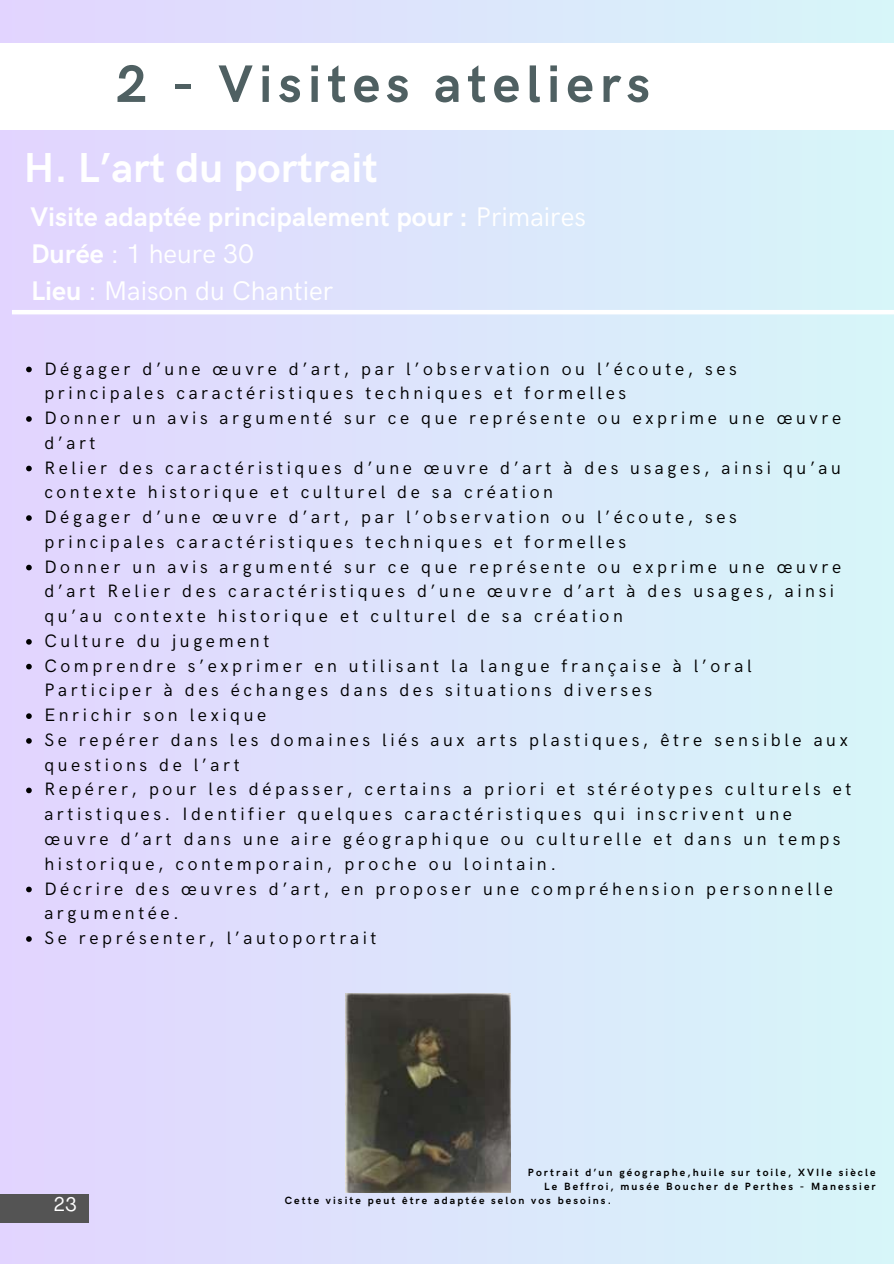
<style>
.page{position:relative;width:894px;height:1264px;background:#fff}
.page>*{position:absolute;margin:0;border:0;box-sizing:border-box;transform-origin:0 0}
.t1{font:700 52.8px "HK Grotesk";letter-spacing:.11em;color:#4f6062}
.t2{font:700 42px "HK Grotesk";color:#fff}
.t3{font:700 27px/37.2px "HK Grotesk";color:#fff}
.t4{font:19.5px "Agrandir";color:#fff}
.t5{font:18px/24.8px "HK Grotesk";letter-spacing:.2em;color:#000}
.t6{font:700 10.5px "HK Grotesk";letter-spacing:.2em;color:#000}
.s1{font-weight:400}
</style>
<div class="page">
<div style="left:0;top:0;width:893px;height:1263px;background:linear-gradient(to right,#e2d4fe,#d7f6f9)"></div>
<div style="left:0;top:43px;width:893px;height:87px;background:#fff"></div>
<div style="left:0;top:1193px;width:89px;height:29px;background:#545454"></div>
<hr style="left:12px;top:310px;width:881px;height:4px;background:#fff">
<img style="left:345px;top:993px;width:165px;height:199px">
<svg style="left:26px;top:366px;width:6px;height:6px"></svg>
<svg style="left:26px;top:416px;width:6px;height:6px"></svg>
<svg style="left:26px;top:465px;width:6px;height:6px"></svg>
<svg style="left:26px;top:515px;width:6px;height:6px"></svg>
<svg style="left:26px;top:564px;width:6px;height:6px"></svg>
<svg style="left:26px;top:639px;width:6px;height:5px"></svg>
<svg style="left:26px;top:663px;width:6px;height:6px"></svg>
<svg style="left:26px;top:713px;width:6px;height:6px"></svg>
<svg style="left:26px;top:738px;width:6px;height:5px"></svg>
<svg style="left:26px;top:787px;width:6px;height:6px"></svg>
<svg style="left:26px;top:886px;width:6px;height:6px"></svg>
<svg style="left:26px;top:936px;width:6px;height:5px"></svg>
<h1 class="t1" style="left:116px;top:54px;width:535px">2 - Visites ateliers</h1>
<h2 class="t2" style="left:24px;top:144px;width:355px">H. L’art du portrait</h2>
<h3 class="t3" style="left:30px;top:199px;width:557px">Visite adaptée principalement pour : <span class="s1">Primaires<br></span>Durée <span class="s1">: 1 heure 30<br></span>Lieu <span class="s1">: Maison du Chantier</span></h3>
<p class="t5" style="left:44px;top:357px;width:808px">Dégager d’une œuvre d’art, par l’observation ou l’écoute, ses principales caractéristiques techniques et formelles<br>Donner un avis argumenté sur ce que représente ou exprime une œuvre d’art<br>Relier des caractéristiques d’une œuvre d’art à des usages, ainsi qu’au contexte historique et culturel de sa création<br>Dégager d’une œuvre d’art, par l’observation ou l’écoute, ses principales caractéristiques techniques et formelles<br>Donner un avis argumenté sur ce que représente ou exprime une œuvre d’art Relier des caractéristiques d’une œuvre d’art à des usages, ainsi qu’au contexte historique et culturel de sa création<br>Culture du jugement<br>Comprendre s’exprimer en utilisant la langue française à l’oral Participer à des échanges dans des situations diverses<br>Enrichir son lexique<br>Se repérer dans les domaines liés aux arts plastiques, être sensible aux questions de l’art<br>Repérer, pour les dépasser, certains a priori et stéréotypes culturels et artistiques. Identifier quelques caractéristiques qui inscrivent une œuvre d’art dans une aire géographique ou culturelle et dans un temps historique, contemporain, proche ou lointain.<br>Décrire des œuvres d’art, en proposer une compréhension personnelle argumentée.<br>Se représenter, l’autoportrait</p>
<p class="t4" style="left:54px;top:1196px;width:24px">23</p>
<p class="t6" style="left:527px;top:1166px;width:349px">Portrait d’un géographe,huile sur toile, XVIIe siècle</p>
<p class="t6" style="left:544px;top:1180px;width:333px">Le Beffroi, musée Boucher de Perthes - Manessier</p>
<p class="t6" style="left:284px;top:1194px;width:328px">Cette visite peut être adaptée selon vos besoins.</p>
</div>
